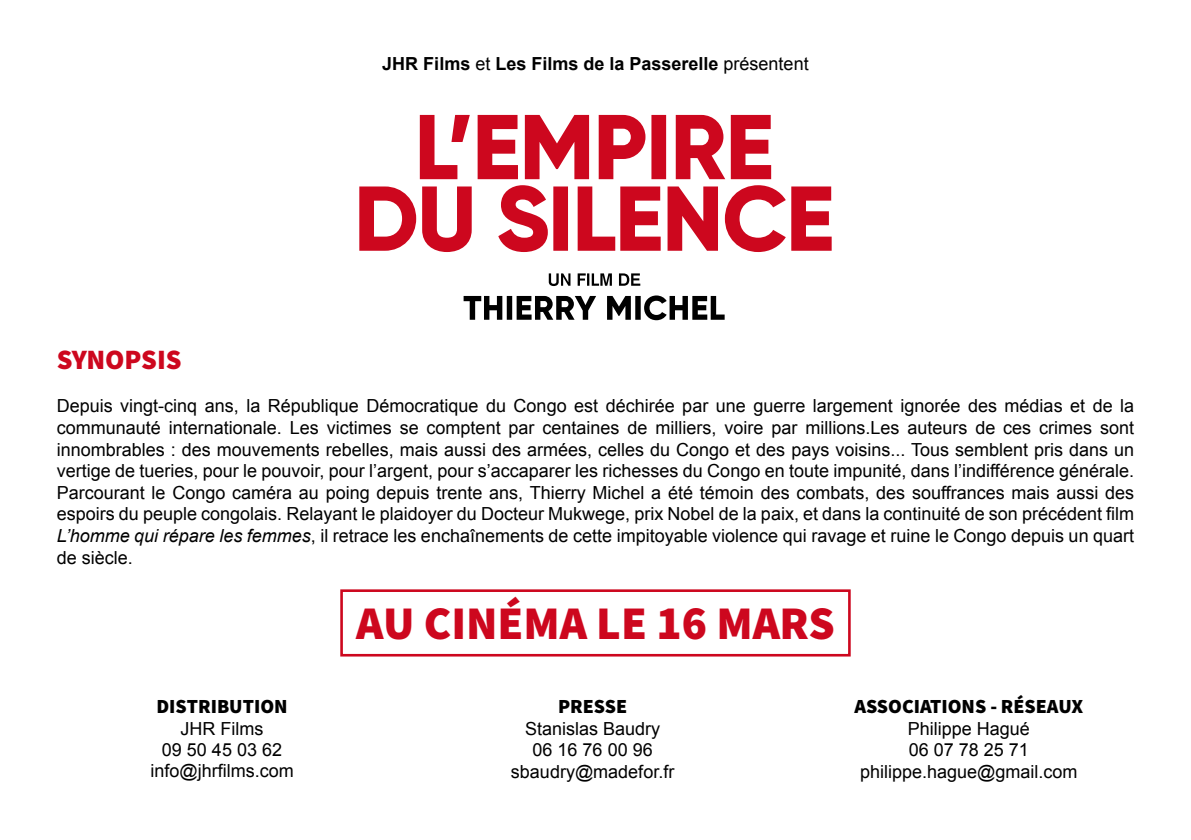
<style>
.page{position:relative;width:1191px;height:840px;background:#fff}
.page>*{position:absolute;margin:0;border:0;box-sizing:border-box;transform-origin:0 0}
.t1{font:46.8px "Source Sans Variable";color:#cd071e}
.t2{font:28px "Source Sans Variable";color:#cd071e}
.t3{font:20px "Source Sans Variable";color:#000}
.t4{font:18px/21.6px "Arial";color:#000;text-align:center}
.t5{font:700 18px "Arial";color:#000}
.s1{font-weight:400}
.s2{font-style:italic}
.s3{font-style:inherit}
</style>
<div class="page">
<svg style="left:420px;top:115px;width:351px;height:64px"></svg>
<svg style="left:359px;top:185px;width:472px;height:67px"></svg>
<svg style="left:463px;top:295px;width:261px;height:25px"></svg>
<svg style="left:549px;top:273px;width:91px;height:13px"></svg>
<div style="left:340px;top:589px;width:510px;height:67px;border:3px solid #cd071e"></div>
<p class="t5" style="left:382px;top:52px;width:428px">JHR Films <span class="s1">et</span> Les Films de la Passerelle <span class="s1">présentent</span></p>
<h2 class="t2" style="left:57px;top:342px;width:126px">SYNOPSIS</h2>
<p class="t4" style="left:57px;top:395px;width:1079px;text-align:justify">Depuis vingt-cinq ans, la République Démocratique du Congo est déchirée par une guerre largement ignorée des médias et de la communauté internationale. Les victimes se comptent par centaines de milliers, voire par millions.Les auteurs de ces crimes sont innombrables : des mouvements rebelles, mais aussi des armées, celles du Congo et des pays voisins... Tous semblent pris dans un vertige de tueries, pour le pouvoir, pour l’argent, pour s’accaparer les richesses du Congo en toute impunité, dans l’indifférence générale.<br>Parcourant le Congo caméra au poing depuis trente ans, Thierry Michel a été témoin des combats, des souffrances mais aussi des espoirs du peuple congolais. Relayant le plaidoyer du Docteur Mukwege, prix Nobel de la paix, et dans la continuité de son précédent film <span class="s2">L’homme qui répare les femmes</span>, il retrace les enchaînements de cette impitoyable violence qui ravage et ruine le Congo depuis un quart de siècle.</p>
<p class="t3" style="left:156px;top:693px;width:133px">DISTRIBUTION</p>
<p class="t4" style="left:151px;top:717px;width:145px;line-height:21px">JHR Films<br>09 50 45 03 62 info@jhrfilms<span class="s3">.com</span></p>
<h1 class="t1" style="left:356px;top:594px;width:480px">AU CINÉMA LE 16 MARS</h1>
<p class="t3" style="left:558px;top:694px;width:71px">PRESSE</p>
<p class="t4" style="left:511px;top:717px;width:165px">Stanislas Baudry<br>06 16 76 00 96 sbaudry@madefor.fr</p>
<p class="t3" style="left:854px;top:694px;width:230px">ASSOCIATIONS - RÉSEAUX</p>
<p class="t4" style="left:860px;top:717px;width:219px">Philippe Hagué<br>06 07 78 25 71 philippe.hague@gmail.com</p>
</div>
